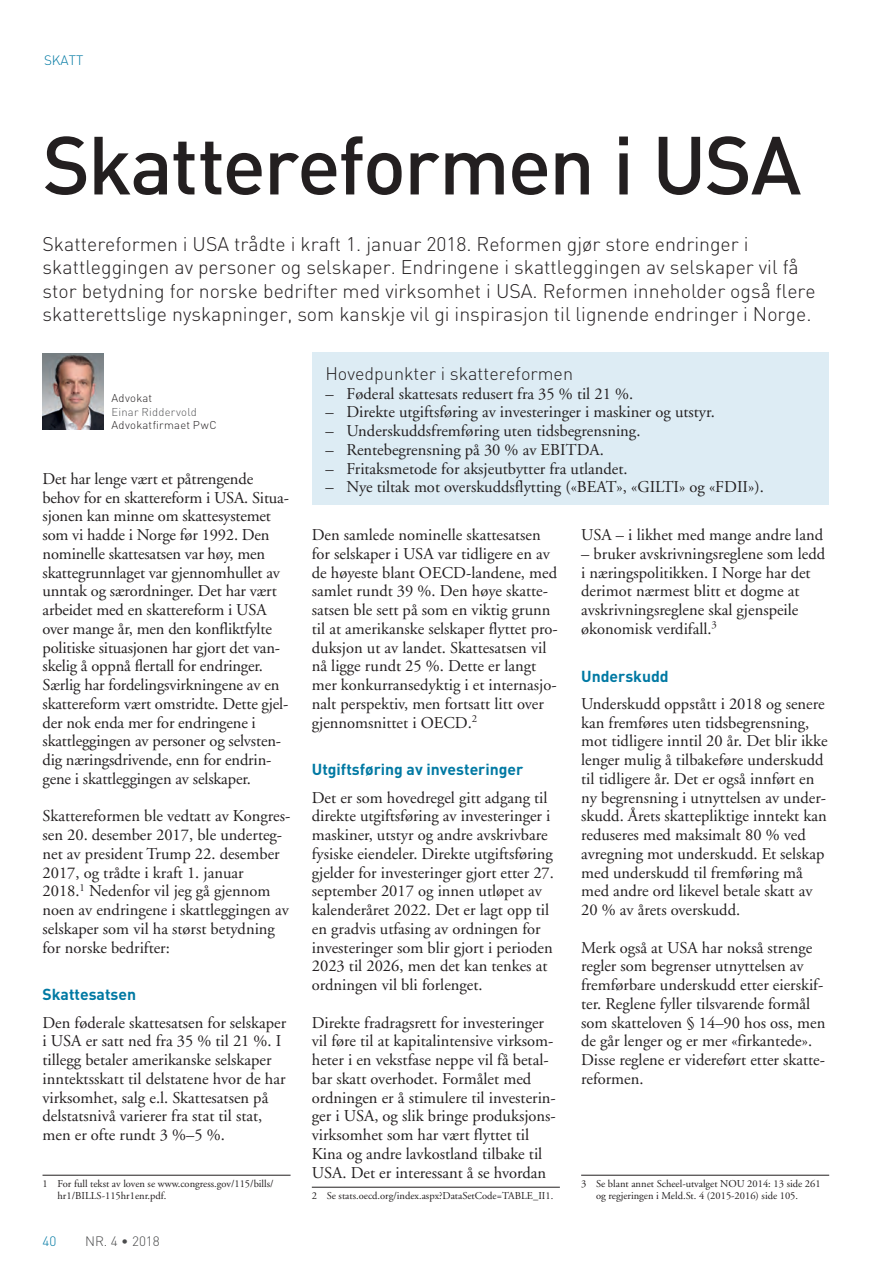
<style>
.page{position:relative;width:893px;height:1263px;background:#fff}
.page>*{position:absolute;margin:0;border:0;box-sizing:border-box;transform-origin:0 0}
.t1{font:500 81px "DIN";letter-spacing:-.03em;color:#231f20}
.t2{font:300 19.5px/23.4px "DIN";color:#231f20}
.t3{font:300 18px "DIN";color:#231f20}
.t4{font:16.5px/18.8px "Adobe Garamond";color:#231f20}
.t5{font:700 15.75px "DIN";color:#0079a3}
.t6{font:300 13.5px "DIN";color:#4b4c4d}
.t7{font:300 13.5px "DIN";color:#0079a3}
.t8{font:300 11.25px "DIN";letter-spacing:.025em;color:#231f20}
.t9{font:300 11.25px "DIN";letter-spacing:.02em;color:#57585a}
.t10{font:10.5px/12px "Adobe Garamond";color:#231f20}
</style>
<div class="page">
<hr style="left:43px;top:1175px;width:248px;height:1px;background:#231f20">
<hr style="left:312px;top:1187px;width:248px;height:1px;background:#231f20">
<hr style="left:581px;top:1175px;width:248px;height:1px;background:#231f20">
<img style="left:43px;top:354px;width:60px;height:75px">
<div style="left:313px;top:353px;width:516px;height:152px;background:#ddecf4"></div>
<p class="t7" style="left:44px;top:52px;width:17px">Skatt</p>
<h1 class="t1" style="left:43px;top:113px;width:760px">Skattereformen i USA</h1>
<p class="t2" style="left:43px;top:232px;width:775px">Skattereformen i USA trådte i kraft 1. januar 2018. Reformen gjør store endringer i skattleggingen av personer og selskaper. Endringene i skattleggingen av selskaper vil få stor betydning for norske bedrifter med virksomhet i USA. Reformen inneholder også flere skatterettslige nyskapninger, som kanskje vil gi inspirasjon til lignende endringer i Norge.</p>
<p class="t8" style="left:112px;top:391px;width:42px">Advokat</p>
<p class="t9" style="left:112px;top:405px;width:87px">Einar Riddervold</p>
<p class="t8" style="left:111px;top:418px;width:107px">Advokatfirmaet PwC</p>
<p class="t4" style="left:43px;top:470px;width:247px">Det har lenge vært et påtrengende behov for en skattereform i USA. Situa&shy;sjonen kan minne om skattesystemet som vi hadde i Norge før 1992. Den nominelle skattesatsen var høy, men skattegrunnlaget var gjennomhullet av unntak og særordninger. Det har vært arbeidet med en skattereform i USA over mange år, men den konfliktfylte politiske situasjonen har gjort det van&shy;skelig å oppnå flertall for endringer.<br>Særlig har fordelingsvirkningene av en skattereform vært omstridte. Dette gjel&shy;der nok enda mer for endringene i skattleggingen av personer og selvsten&shy;dig næringsdrivende, enn for endrin&shy;gene i skattleggingen av selskaper.</p>
<p class="t4" style="left:43px;top:807px;width:248px">Skattereformen ble vedtatt av Kongres&shy;sen 20. desember 2017, ble underteg&shy;net av president Trump 22. desember 2017, og trådte i kraft 1. januar 2018.<sup>1</sup> Nedenfor vil jeg gå gjennom noen av endringene i skattleggingen av selskaper som vil ha størst betydning for norske bedrifter:</p>
<p class="t5" style="left:43px;top:984px;width:95px">Skattesatsen</p>
<p class="t4" style="left:43px;top:1013px;width:245px">Den føderale skattesatsen for selskaper i USA er satt ned fra 35 % til 21 %. I tillegg betaler amerikanske selskaper inntektsskatt til delstatene hvor de har virksomhet, salg e.l. Skattesatsen på delstatsnivå varierer fra stat til stat, men er ofte rundt 3 %–5 %.</p>
<p class="t10" style="left:58px;top:1178px;width:218px;text-indent:-15px">1 For full tekst av loven se www.congress.gov/115/bills/ hr1/BILLS-115hr1enr.pdf.</p>
<p class="t7" style="left:43px;top:1232px;width:16px">40</p>
<p class="t6" style="left:85px;top:1232px;width:76px">NR. 4 • 2018</p>
<p class="t3" style="left:325px;top:362px;width:249px">Hovedpunkter i skattereformen</p>
<p class="t4" style="left:325px;top:384px;width:309px">– Føderal skattesats redusert fra 35 % til 21 %.</p>
<p class="t4" style="left:325px;top:403px;width:391px">– Direkte utgiftsføring av investeringer i maskiner og utstyr.</p>
<p class="t4" style="left:325px;top:422px;width:317px">– Underskuddsfremføring uten tidsbegrensning.</p>
<p class="t4" style="left:325px;top:441px;width:280px">– Rentebegrensning på 30 % av EBITDA.</p>
<p class="t4" style="left:325px;top:459px;width:304px">– Fritaksmetode for aksjeutbytter fra utlandet.</p>
<p class="t4" style="left:325px;top:478px;width:440px">– Nye tiltak mot overskuddsflytting («BEAT», «GILTI» og «FDII»).</p>
<p class="t4" style="left:312px;top:526px;width:247px">Den samlede nominelle skattesatsen for selskaper i USA var tidligere en av de høyeste blant OECD-landene, med samlet rundt 39 %. Den høye skatte&shy;satsen ble sett på som en viktig grunn til at amerikanske selskaper flyttet pro&shy;duksjon ut av landet. Skattesatsen vil nå ligge rundt 25 %. Dette er langt mer konkurransedyktig i et internasjo&shy;nalt perspektiv, men fortsatt litt over gjennomsnittet i OECD.<sup>2</sup></p>
<p class="t5" style="left:312px;top:759px;width:213px">Utgiftsføring av investeringer</p>
<p class="t4" style="left:312px;top:788px;width:244px">Det er som hovedregel gitt adgang til direkte utgiftsføring av investeringer i maskiner, utstyr og andre avskrivbare fysiske eiendeler. Direkte utgiftsføring gjelder for investeringer gjort etter 27. september 2017 og innen utløpet av kalenderåret 2022. Det er lagt opp til en gradvis utfasing av ordningen for investeringer som blir gjort i perioden 2023 til 2026, men det kan tenkes at ordningen vil bli forlenget.</p>
<p class="t4" style="left:312px;top:1013px;width:245px">Direkte fradragsrett for investeringer vil føre til at kapitalintensive virksom&shy;heter i en vekstfase neppe vil få betal&shy;bar skatt overhodet. Formålet med ordningen er å stimulere til investerin&shy;ger i USA, og slik bringe produksjons&shy;virksomhet som har vært flyttet til Kina og andre lavkostland tilbake til USA. Det er interessant å se hvordan</p>
<p class="t10" style="left:312px;top:1190px;width:243px">2 Se stats.oecd.org/index.aspx?DataSetCode=TABLE_II1.</p>
<p class="t4" style="left:581px;top:526px;width:243px">USA – i likhet med mange andre land</p>
<p class="t4" style="left:581px;top:545px;width:245px">– bruker avskrivningsreglene som ledd i næringspolitikken. I Norge har det derimot nærmest blitt et dogme at avskrivningsreglene skal gjenspeile økonomisk verdifall.<sup>3</sup></p>
<p class="t5" style="left:581px;top:666px;width:89px">Underskudd</p>
<p class="t4" style="left:581px;top:695px;width:248px">Underskudd oppstått i 2018 og senere kan fremføres uten tidsbegrensning, mot tidligere inntil 20 år. Det blir ikke lenger mulig å tilbakeføre underskudd til tidligere år. Det er også innført en ny begrensning i utnyttelsen av under&shy;skudd. Årets skattepliktige inntekt kan reduseres med maksimalt 80 % ved avregning mot underskudd. Et selskap med underskudd til fremføring må med andre ord likevel betale skatt av 20 % av årets overskudd.</p>
<p class="t4" style="left:581px;top:938px;width:246px">Merk også at USA har nokså strenge regler som begrenser utnyttelsen av fremførbare underskudd etter eierskif&shy;ter. Reglene fyller tilsvarende formål som skatteloven § 14–90 hos oss, men de går lenger og er mer «firkantede».<br>Disse reglene er videreført etter skatte&shy;reformen.</p>
<p class="t10" style="left:596px;top:1178px;width:226px;text-indent:-15px">3 Se blant annet Scheel-utvalget NOU 2014: 13 side 261 og regjeringen i Meld.St. 4 (2015-2016) side 105.</p>
</div>
